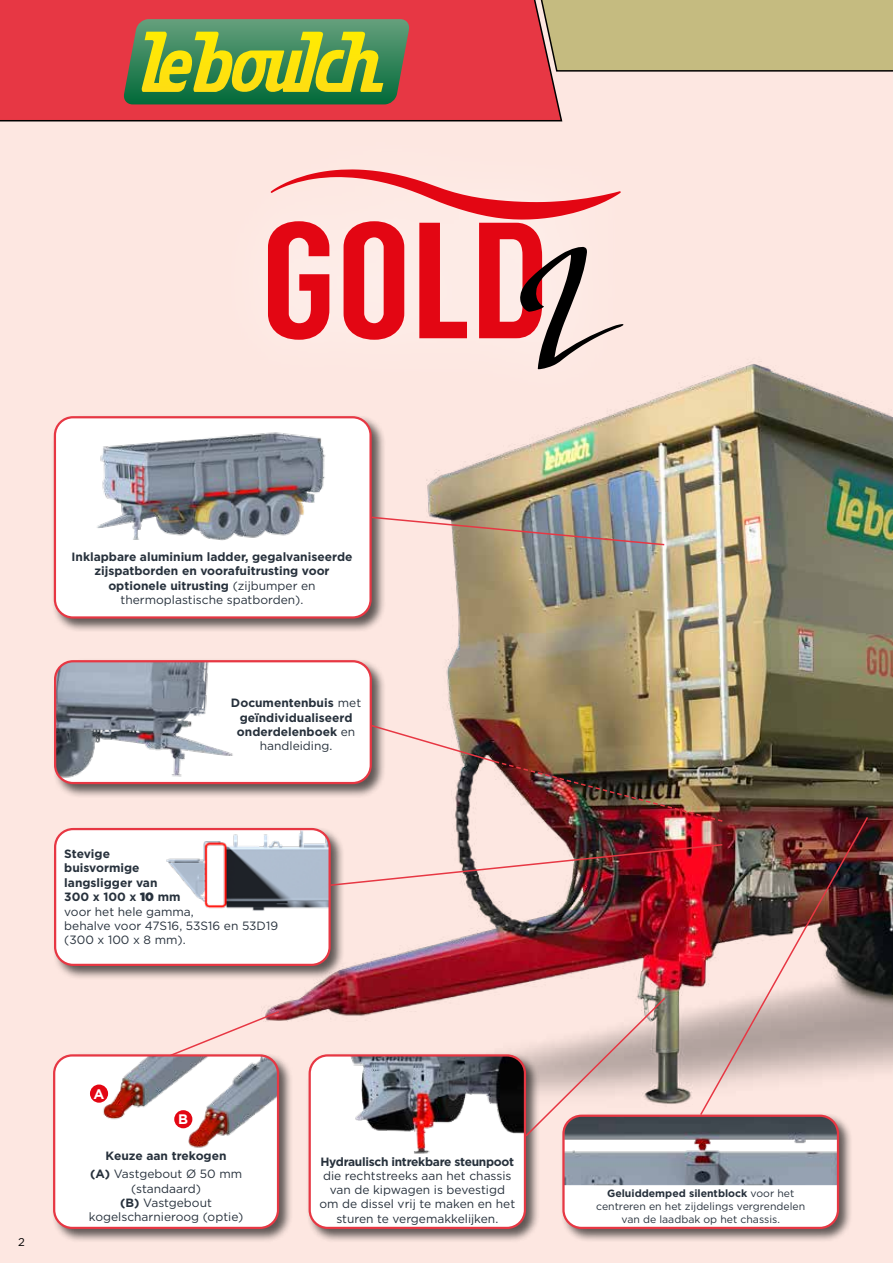
<style>
.page{position:relative;width:893px;height:1263px;background:#fde7e1}
.page>*{position:absolute;margin:0;border:0;box-sizing:border-box;transform-origin:0 0}
.t1{font:165px "Langdon";color:#e30613}
.t2{font:700 13.8px "Gotham";color:#fff}
.t3{font:12px/14.4px "Gotham";color:#27313c;text-align:center}
.t4{font:700 12px/14.2px "Gotham";color:#27313c;text-align:center}
.t5{font:700 12px "Gotham";letter-spacing:-.025em;color:#27313c}
.t6{font:11.25px "Gotham";color:#000}
.t7{font:10.5px/12.6px "Gotham";color:#27313c;text-align:center}
.s1{font-size:87.9px;color:#020203}
.s2{font-weight:400}
.s3{font-weight:700}
.s4{font-family:"Gotham Ultra"}
</style>
<div class="page">
<div style="left:52px;top:658px;width:334px;height:140px;background:#000;opacity:.63"></div>
<img style="left:55px;top:661px;width:182px;height:121px">
<div style="left:54px;top:660px;width:318px;height:124px;border:2px solid #e73743;border-radius:18px"></div>
<div style="left:52px;top:414px;width:334px;height:219px;background:#000;opacity:.63"></div>
<div style="left:55px;top:417px;width:316px;height:200px;background:#fff;border-radius:18px"></div>
<div style="left:54px;top:416px;width:318px;height:203px;border:2px solid #e73743;border-radius:18px"></div>
<div style="left:560px;top:1112px;width:293px;height:131px;background:#000;opacity:.63"></div>
<div style="left:563px;top:1116px;width:275px;height:112px;background:#fff;border-radius:18px"></div>
<img style="left:565px;top:1142px;width:271px;height:43px">
<div style="left:562px;top:1114px;width:277px;height:115px;border:2px solid #e73743;border-radius:18px"></div>
<div style="left:52px;top:826px;width:293px;height:154px;background:#000;opacity:.63"></div>
<div style="left:55px;top:829px;width:275px;height:136px;background:#fff;border-radius:18px"></div>
<img style="left:166px;top:834px;width:71px;height:75px">
<div style="left:54px;top:828px;width:277px;height:138px;border:2px solid #e73743;border-radius:18px"></div>
<img style="left:237px;top:364px;width:656px;height:778px">
<img style="left:370px;top:516px;width:296px;height:30px">
<img style="left:699px;top:815px;width:170px;height:302px">
<div style="left:306px;top:1052px;width:234px;height:191px;background:#000;opacity:.63"></div>
<div style="left:310px;top:1055px;width:215px;height:173px;background:#fff;border-radius:18px"></div>
<img style="left:311px;top:1055px;width:213px;height:99px">
<div style="left:309px;top:1054px;width:217px;height:175px;border:2px solid #e73743;border-radius:18px"></div>
<div style="left:51px;top:1052px;width:242px;height:191px;background:#000;opacity:.63"></div>
<img style="left:54px;top:1055px;width:224px;height:173px">
<div style="left:53px;top:1054px;width:226px;height:175px;border:2px solid #e73743;border-radius:18px"></div>
<img style="left:370px;top:724px;width:354px;height:99px">
<img style="left:329px;top:843px;width:395px;height:44px">
<svg style="left:169px;top:1010px;width:112px;height:47px"></svg>
<svg style="left:524px;top:996px;width:143px;height:142px"></svg>
<img style="left:97px;top:425px;width:236px;height:117px">
<div style="left:90px;top:1084px;width:18px;height:19px;background:#e30613;border-radius:50%"></div>
<div style="left:174px;top:1110px;width:18px;height:18px;background:#e30613;border-radius:50%"></div>
<div style="left:209px;top:111px;width:459px;height:312px;background:#fde7e1"></div>
<svg style="left:271px;top:169px;width:350px;height:51px"></svg>
<svg style="left:520px;top:246px;width:104px;height:123px"></svg>
<div style="left:563px;top:0;width:330px;height:72px;background:#c5bb80"></div>
<svg style="left:0;top:0;width:563px;height:122px;background:#e03c46"></svg>
<svg style="left:123px;top:19px;width:287px;height:85px;background:#7e9e42"></svg>
<h1 class="t1" style="left:261px;top:185px;width:455px">GOLD <span class="s1">XL</span></h1>
<p class="t4" style="left:72px;top:549px;width:282px">Inklapbare aluminium ladder, gegalvaniseerde zijspatborden en voorafuitrusting voor optionele uitrusting <span class="s2">(zijbumper en thermoplastische spatborden).</span></p>
<p class="t4" style="left:231px;top:695px;width:132px">Documentenbuis <span class="s2">met </span>geïndividualiseerd onderdelenboek <span class="s2">en handleiding.</span></p>
<p class="t3" style="left:64px;top:846px;width:215px;text-align:left"><span class="s3">Stevige<br>buisvormige<br>langsligger van<br>300 x 100 x</span> <span class="s4">10</span> <span class="s3">mm<br></span>voor het hele gamma,<br>behalve voor 47S16, 53S16 en 53D19 (300 x 100 x 8 mm).</p>
<p class="t6" style="left:18px;top:1235px;width:8px">2</p>
<p class="t2" style="left:94px;top:1086px;width:12px">A</p>
<p class="t2" style="left:178px;top:1111px;width:11px">B</p>
<p class="t4" style="left:90px;top:1146px;width:154px;line-height:18.6px">Keuze aan trekogen<br>(A) <span class="s2">Vastgebout Ø 50 mm</span></p>
<p class="t3" style="left:89px;top:1181px;width:156px">(standaard)<br><span class="s3">(B)</span> Vastgebout kogelscharnieroog (optie)</p>
<p class="t5" style="left:320px;top:1155px;width:195px">Hydraulisch intrekbare steunpoot</p>
<p class="t3" style="left:319px;top:1169px;width:197px">die rechtstreeks aan het chassis van de kipwagen is bevestigd om de dissel vrij te maken en het sturen te vergemakkelijken.</p>
<p class="t7" style="left:596px;top:1187px;width:211px"><span class="s3">Geluiddemped silentblock</span> voor het centreren en het zijdelings vergrendelen van de laadbak op het chassis.</p>
</div>
